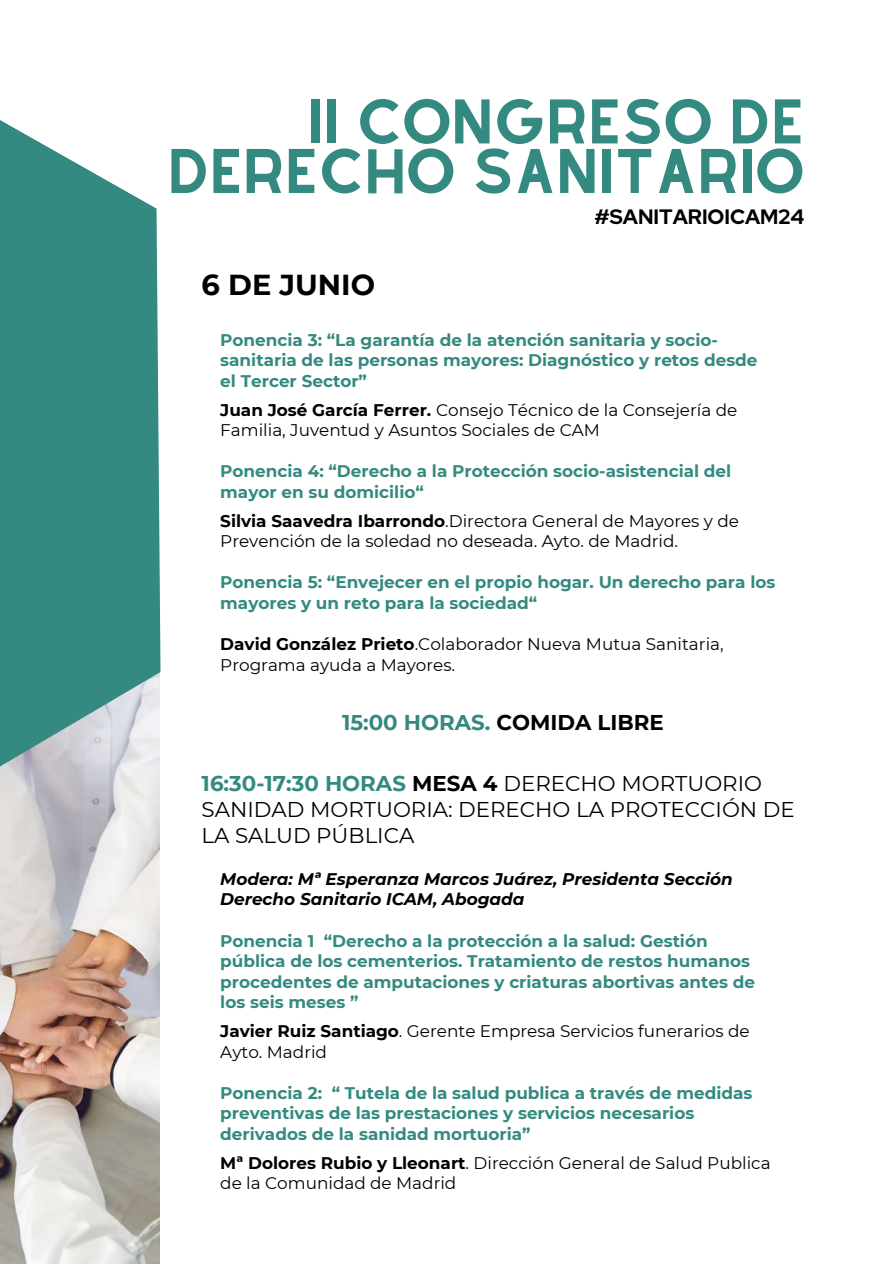
<style>
.page{position:relative;width:894px;height:1264px;background:#fff}
.page>*{position:absolute;margin:0;border:0;box-sizing:border-box;transform-origin:0 0}
.t1{font:55.05px/49.5px "Alyssum Sans";color:#348a80;text-align:right}
.t2{font:700 28.8px "Montserrat";color:#000}
.t3{font:21.3px/25.8px "Montserrat";color:#000}
.t4{font:700 21.3px "Montserrat";color:#348a80}
.t5{font:700 20.7px "Red Hat Display";color:#000}
.t6{font:700 16.8px/20.5px "Montserrat";color:#348a80}
.t7{font:16.8px/20.5px "Montserrat";color:#000}
.t8{font:italic 700 16.8px/20.5px "Montserrat";color:#000}
.s1{font-weight:700}
.s2{color:#000}
.s3{font-weight:700;color:#348a80}
</style>
<div class="page">
<img style="left:0;top:907px;width:160px;height:356px">
<svg style="left:0;top:120px;width:160px;height:787px;background:#67a29c"></svg>
<h1 class="t1" style="left:168px;top:97px;width:638px">II CONGRESO DE<br>DERECHO SANITARIO</h1>
<h2 class="t2" style="left:201px;top:267px;width:175px">6 DE JUNIO</h2>
<p class="t5" style="left:594px;top:203px;width:211px">#SANITARIOICAM24</p>
<p class="t6" style="left:220px;top:329px;width:538px">Ponencia 3: “La garantía de la atención sanitaria y socio&shy;sanitaria de las personas mayores: Diagnóstico y retos desde el Tercer Sector”</p>
<p class="t7" style="left:220px;top:399px;width:518px"><span class="s1">Juan José García Ferrer.</span> Consejo Técnico de la Consejería de<br>Familia, Juventud y Asuntos Sociales de CAM</p>
<p class="t6" style="left:220px;top:461px;width:512px">Ponencia 4: “Derecho a la Protección socio-asistencial del mayor en su domicilio“</p>
<p class="t7" style="left:220px;top:510px;width:520px"><span class="s1">Silvia Saavedra Ibarrondo</span>.Directora General de Mayores y de<br>Prevención de la soledad no deseada. Ayto. de Madrid.</p>
<p class="t6" style="left:220px;top:572px;width:556px">Ponencia 5: “Envejecer en el propio hogar. Un derecho para los mayores y un reto para la sociedad“</p>
<p class="t7" style="left:220px;top:634px;width:505px"><span class="s1">David González Prieto</span>.Colaborador Nueva Mutua Sanitaria,<br>Programa ayuda a Mayores.</p>
<p class="t4" style="left:342px;top:709px;width:323px">15:00 HORAS. <span class="s2">COMIDA LIBRE</span></p>
<p class="t3" style="left:201px;top:770px;width:594px"><span class="s3">16:30-17:30 HORAS</span> <span class="s1">MESA 4</span> DERECHO MORTUORIO<br>SANIDAD MORTUORIA: DERECHO LA PROTECCIÓN DE<br>LA SALUD PÚBLICA</p>
<p class="t8" style="left:220px;top:868px;width:514px">Modera: Mª Esperanza Marcos Juárez, Presidenta Sección<br>Derecho Sanitario ICAM, Abogada</p>
<p class="t6" style="left:220px;top:930px;width:536px">Ponencia 1 “Derecho a la protección a la salud: Gestión pública de los cementerios. Tratamiento de restos humanos procedentes de amputaciones y criaturas abortivas antes de los seis meses ”</p>
<p class="t7" style="left:220px;top:1020px;width:530px"><span class="s1">Javier Ruiz Santiago</span>. Gerente Empresa Servicios funerarios de<br>Ayto. Madrid</p>
<p class="t6" style="left:220px;top:1082px;width:533px">Ponencia 2: “ Tutela de la salud publica a través de medidas preventivas de las prestaciones y servicios necesarios derivados de la sanidad mortuoria”</p>
<p class="t7" style="left:220px;top:1152px;width:551px"><span class="s1">Mª Dolores Rubio y Lleonart</span>. Dirección General de Salud Publica de la Comunidad de Madrid</p>
</div>
